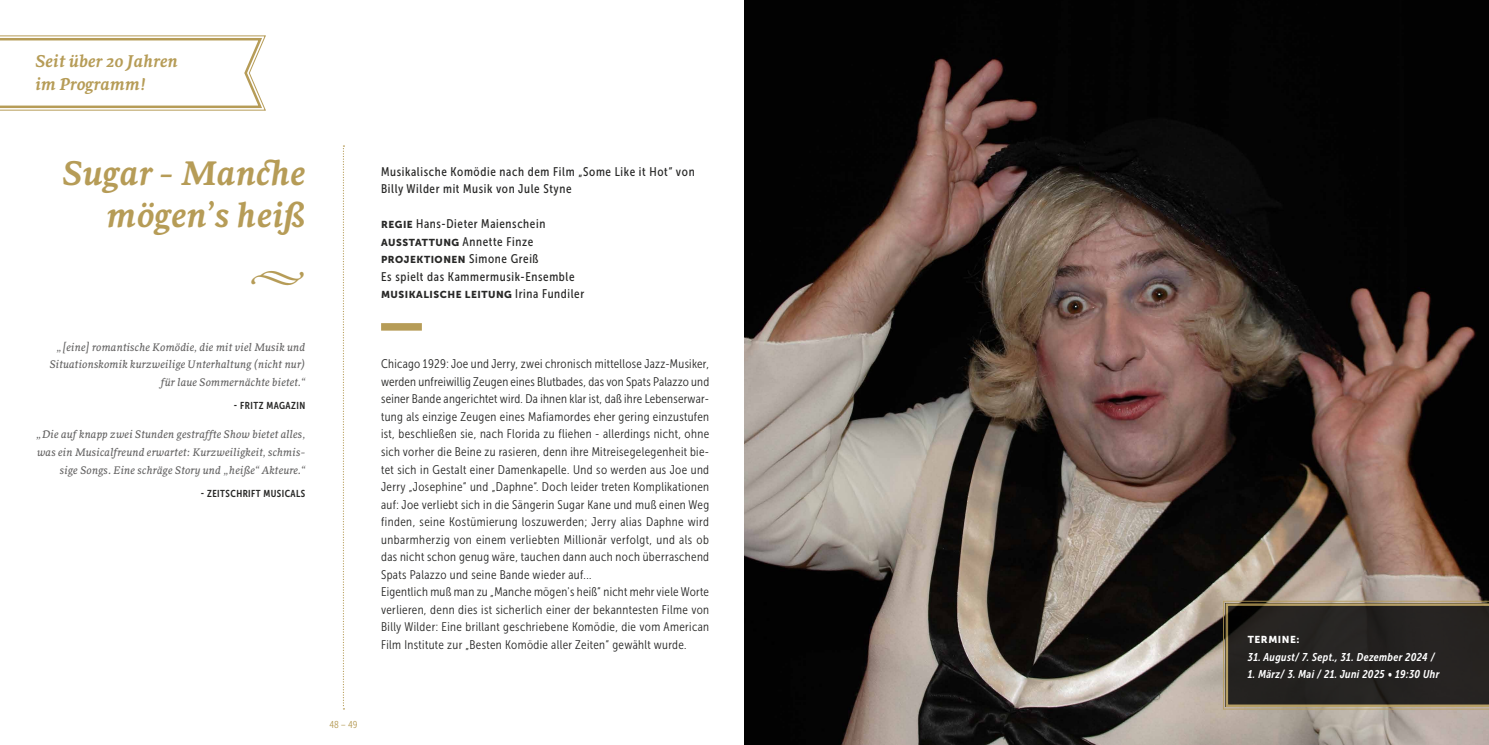
<style>
.page{position:relative;width:1489px;height:745px;background:#fff}
.page>*{position:absolute;margin:0;border:0;box-sizing:border-box;transform-origin:0 0}
.t1{font:35.12px "Minion Pro";color:#b69c57}
.t2{font:italic 700 35px/42px "Sirba";color:#b69c57;text-align:right}
.t3{font:italic 700 17.5px/22.5px "Sirba";color:#b69c57}
.t4{font:12.5px/17.5px "Museo Sans Cond 300";letter-spacing:.03em;color:#282827}
.t5{font:12.5px/17.5px "Museo Sans Cond 500";letter-spacing:.05em;color:#282827}
.t6{font:italic 11.25px/17.5px "Sirba";letter-spacing:.01em;color:#646363;text-align:right}
.t7{font:italic 11.25px "Museo Sans Cond 700";letter-spacing:.03em;color:#fff}
.t8{font:10px "Museo Sans 900";letter-spacing:.05em;color:#282827}
.t9{font:10px "Museo Sans Cond 700";letter-spacing:.045em;color:#282827}
.t10{font:10px "Museo Sans 900";letter-spacing:.05em;color:#fff}
.t11{font:10px "Museo Sans Cond 300";color:#b69c57}
.s1{font-family:"Museo Sans 900";font-size:10px}
.s2{font-family:"Museo Sans Cond 500";font-size:12.5px}
</style>
<div class="page">
<svg style="left:343px;top:145px;width:1px;height:564px"></svg>
<div style="left:381px;top:323px;width:41px;height:7px;background:#b69c57"></div>
<svg style="left:0;top:35px;width:266px;height:76px"></svg>
<img style="left:744px;top:0;width:744px;height:744px">
<svg style="left:1222px;top:600px;width:266px;height:109px"></svg>
<h3 class="t3" style="left:35px;top:48px;width:144px">Seit über 20 Jahren im Programm!</h3>
<h2 class="t2" style="left:63px;top:148px;width:245px">Sugar - Manche mögen’s heiß</h2>
<h1 class="t1" style="left:249px;top:250px;width:58px">•</h1>
<p class="t6" style="left:50px;top:337px;width:257px">„[eine] romantische Komödie, die mit viel Musik und<br>Situationskomik kurzweilige Unterhaltung (nicht nur) für laue Sommernächte bietet.“</p>
<p class="t9" style="left:234px;top:400px;width:73px">- FRITZ MAGAZIN</p>
<p class="t6" style="left:36px;top:424px;width:270px">„Die auf knapp zwei Stunden gestraffte Show bietet alles, was ein Musicalfreund erwartet: Kurzweiligkeit, schmis&shy;sige Songs. Eine schräge Story und „heiße“ Akteure.“</p>
<p class="t9" style="left:201px;top:487px;width:106px">- ZEITSCHRIFT MUSICALS</p>
<p class="t5" style="left:381px;top:162px;width:315px">Musikalische Komödie nach dem Film „Some Like it Hot“ von<br>Billy Wilder mit Musik von Jule Styne</p>
<p class="t5" style="left:381px;top:215px;width:166px"><span class="s1">REGIE</span> Hans-Dieter Maienschein<br><span class="s1">AUSSTATTUNG</span> Annette Finze</p>
<p class="t8" style="left:381px;top:254px;width:159px">PROJEKTIONEN <span class="s2">Simone Greiß</span></p>
<p class="t5" style="left:381px;top:267px;width:195px">Es spielt das Kammermusik-Ensemble</p>
<p class="t8" style="left:381px;top:289px;width:205px">MUSIKALISCHE LEITUNG <span class="s2">Irina Fundiler</span></p>
<p class="t4" style="left:381px;top:355px;width:329px">Chicago 1929: Joe und Jerry, zwei chronisch mittellose Jazz-Musiker, werden unfreiwillig Zeugen eines Blutbades, das von Spats Palazzo und seiner Bande angerichtet wird. Da ihnen klar ist, daß ihre Lebenserwar&shy;tung als einzige Zeugen eines Mafiamordes eher gering einzustufen ist, beschließen sie, nach Florida zu fliehen - allerdings nicht, ohne sich vorher die Beine zu rasieren, denn ihre Mitreisegelegenheit bie&shy;tet sich in Gestalt einer Damenkapelle. Und so werden aus Joe und Jerry „Josephine“ und „Daphne“. Doch leider treten Komplikationen auf: Joe verliebt sich in die Sängerin Sugar Kane und muß einen Weg finden, seine Kostümierung loszuwerden; Jerry alias Daphne wird unbarmherzig von einem verliebten Millionär verfolgt, und als ob das nicht schon genug wäre, tauchen dann auch noch überraschend Spats Palazzo und seine Bande wieder auf...<br>Eigentlich muß man zu „Manche mögen's heiß“ nicht mehr viele Worte verlieren, denn dies ist sicherlich einer der bekanntesten Filme von Billy Wilder: Eine brillant geschriebene Komödie, die vom American Film Institute zur „Besten Komödie aller Zeiten“ gewählt wurde.</p>
<p class="t11" style="left:329px;top:718px;width:30px">48 – 49</p>
<p class="t10" style="left:1247px;top:633px;width:53px">TERMINE:</p>
<p class="t7" style="left:1247px;top:650px;width:188px">31. August/ 7. Sept., 31. Dezember 2024 /</p>
<p class="t7" style="left:1247px;top:667px;width:193px">1. März/ 3. Mai / 21. Juni 2025 • 19:30 Uhr</p>
</div>
